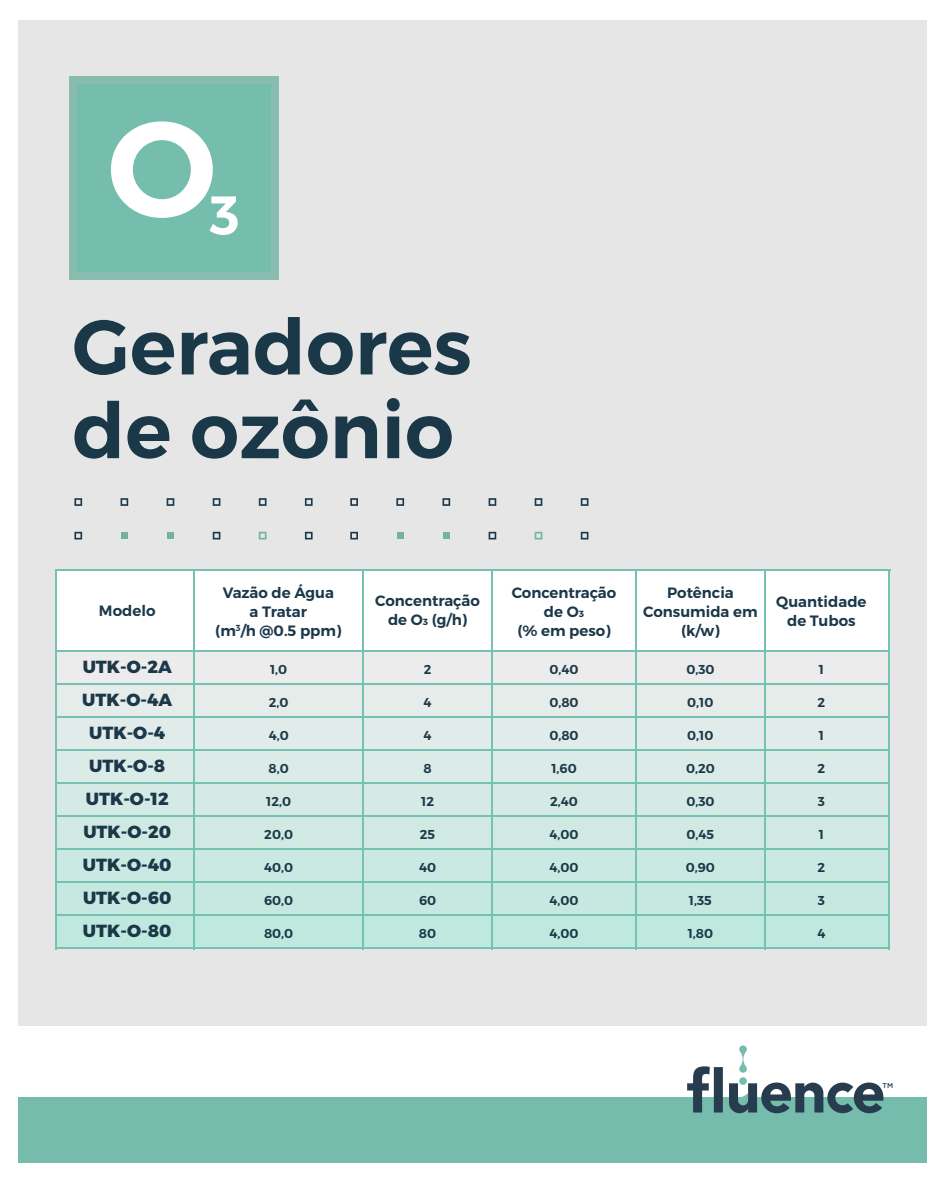
<style>
.page{position:relative;width:945px;height:1182px;background:#fff}
.page>*{position:absolute;margin:0;border:0;box-sizing:border-box;transform-origin:0 0}
.t1{font:600 77.35px/83.6px "Montserrat";color:#1b3849}
.t2{font:800 17.5px/33px "Montserrat";color:#1b3849;text-align:center}
.t3{font:600 14.96px/19px "Montserrat";color:#1b3849;text-align:center}
.t4{font:600 12.95px "Montserrat";color:#1b3849}
.t5{font:500 7px "Gotham";color:#273c4e}
</style>
<div class="page">
<div style="left:18px;top:21px;width:909px;height:1004px;background:#e6e6e6"></div>
<div style="left:18px;top:1097px;width:909px;height:65px;background:#75bcac"></div>
<svg style="left:687px;top:1045px;width:196px;height:68px"></svg>
<div style="left:55px;top:570px;width:833px;height:378px;background:#fff"></div>
<div style="left:57px;top:651px;width:833px;height:33px;background:#ececec"></div>
<div style="left:57px;top:684px;width:833px;height:33px;background:#e6ecea"></div>
<div style="left:57px;top:717px;width:833px;height:33px;background:#e1ebe9"></div>
<div style="left:57px;top:750px;width:833px;height:33px;background:#dbebe7"></div>
<div style="left:57px;top:782px;width:833px;height:34px;background:#d6eae5"></div>
<div style="left:57px;top:815px;width:833px;height:33px;background:#d0eae3"></div>
<div style="left:57px;top:848px;width:833px;height:33px;background:#cae9e2"></div>
<div style="left:57px;top:881px;width:833px;height:33px;background:#c5e9e0"></div>
<div style="left:57px;top:914px;width:833px;height:33px;background:#bfe8de"></div>
<hr style="left:55px;top:570px;width:2px;height:379px;background:#75c2b2">
<hr style="left:888px;top:570px;width:2px;height:379px;background:#75c2b2">
<hr style="left:57px;top:650px;width:833px;height:2px;background:#75c2b2">
<hr style="left:55px;top:569px;width:835px;height:2px;background:#75c2b2">
<hr style="left:57px;top:683px;width:833px;height:2px;background:#75c2b2">
<hr style="left:57px;top:716px;width:833px;height:2px;background:#75c2b2">
<hr style="left:57px;top:749px;width:833px;height:2px;background:#75c2b2">
<hr style="left:57px;top:782px;width:833px;height:2px;background:#75c2b2">
<hr style="left:57px;top:815px;width:833px;height:2px;background:#75c2b2">
<hr style="left:57px;top:848px;width:833px;height:2px;background:#75c2b2">
<hr style="left:57px;top:881px;width:833px;height:2px;background:#75c2b2">
<hr style="left:57px;top:914px;width:833px;height:2px;background:#75c2b2">
<hr style="left:57px;top:947px;width:833px;height:2px;background:#75c2b2">
<hr style="left:193px;top:570px;width:2px;height:379px;background:#75c2b2">
<hr style="left:362px;top:570px;width:2px;height:379px;background:#75c2b2">
<hr style="left:491px;top:570px;width:2px;height:379px;background:#75c2b2">
<hr style="left:635px;top:570px;width:2px;height:379px;background:#75c2b2">
<hr style="left:764px;top:570px;width:2px;height:379px;background:#75c2b2">
<svg style="left:121px;top:532px;width:6px;height:6px"></svg>
<svg style="left:167px;top:532px;width:6px;height:6px"></svg>
<svg style="left:259px;top:531px;width:8px;height:8px"></svg>
<svg style="left:74px;top:498px;width:8px;height:8px"></svg>
<svg style="left:121px;top:498px;width:7px;height:8px"></svg>
<svg style="left:167px;top:498px;width:7px;height:8px"></svg>
<svg style="left:213px;top:498px;width:7px;height:8px"></svg>
<svg style="left:259px;top:498px;width:8px;height:8px"></svg>
<svg style="left:305px;top:498px;width:8px;height:8px"></svg>
<svg style="left:74px;top:531px;width:8px;height:8px"></svg>
<svg style="left:213px;top:531px;width:7px;height:8px"></svg>
<svg style="left:305px;top:531px;width:8px;height:8px"></svg>
<svg style="left:397px;top:532px;width:6px;height:6px"></svg>
<svg style="left:443px;top:532px;width:6px;height:6px"></svg>
<svg style="left:535px;top:531px;width:7px;height:8px"></svg>
<svg style="left:350px;top:498px;width:8px;height:8px"></svg>
<svg style="left:396px;top:498px;width:8px;height:8px"></svg>
<svg style="left:443px;top:498px;width:7px;height:8px"></svg>
<svg style="left:489px;top:498px;width:7px;height:8px"></svg>
<svg style="left:535px;top:498px;width:7px;height:8px"></svg>
<svg style="left:581px;top:498px;width:7px;height:8px"></svg>
<svg style="left:350px;top:531px;width:8px;height:8px"></svg>
<svg style="left:489px;top:531px;width:7px;height:8px"></svg>
<svg style="left:581px;top:531px;width:7px;height:8px"></svg>
<div style="left:69px;top:77px;width:210px;height:203px;background:#88bcaf"></div>
<div style="left:77px;top:84px;width:194px;height:188px;background:#75bdad"></div>
<svg style="left:111px;top:121px;width:127px;height:114px"></svg>
<h1 class="t1" style="left:72px;top:306px;width:401px">Geradores de ozônio</h1>
<p class="t3" style="left:99px;top:601px;width:58px">Modelo</p>
<h2 class="t2" style="left:82px;top:650px;width:91px">UTK-O-2A<br>UTK-O-4A<br>UTK-O-4<br>UTK-O-8<br>UTK-O-12<br>UTK-O-20<br>UTK-O-40<br>UTK-O-60<br>UTK-O-80</h2>
<p class="t3" style="left:215px;top:583px;width:128px">Vazão de Água<br>a Tratar<br>(m<sup>3</sup>/h @0.5 ppm)</p>
<p class="t4" style="left:270px;top:661px;width:19px">1,0</p>
<p class="t4" style="left:269px;top:694px;width:21px">2,0</p>
<p class="t4" style="left:269px;top:727px;width:22px">4,0</p>
<p class="t4" style="left:269px;top:760px;width:22px">8,0</p>
<p class="t4" style="left:266px;top:793px;width:26px">12,0</p>
<p class="t4" style="left:264px;top:826px;width:30px">20,0</p>
<p class="t4" style="left:264px;top:859px;width:31px">40,0</p>
<p class="t4" style="left:264px;top:892px;width:31px">60,0</p>
<p class="t4" style="left:264px;top:924px;width:31px">80,0</p>
<p class="t3" style="left:375px;top:591px;width:106px">Concentração de O3 (g/h)</p>
<p class="t4" style="left:424px;top:661px;width:9px">2</p>
<p class="t4" style="left:424px;top:694px;width:10px">4</p>
<p class="t4" style="left:424px;top:727px;width:10px">4</p>
<p class="t4" style="left:423px;top:760px;width:10px">8</p>
<p class="t4" style="left:421px;top:793px;width:14px">12</p>
<p class="t4" style="left:420px;top:826px;width:17px">25</p>
<p class="t4" style="left:419px;top:858px;width:19px">40</p>
<p class="t4" style="left:419px;top:891px;width:19px">60</p>
<p class="t4" style="left:419px;top:924px;width:19px">80</p>
<p class="t3" style="left:512px;top:583px;width:106px">Concentração de O3<br>(% em peso)</p>
<p class="t4" style="left:549px;top:661px;width:31px">0,40</p>
<p class="t4" style="left:549px;top:694px;width:31px">0,80</p>
<p class="t4" style="left:549px;top:727px;width:31px">0,80</p>
<p class="t4" style="left:551px;top:760px;width:27px">1,60</p>
<p class="t4" style="left:550px;top:793px;width:29px">2,40</p>
<p class="t4" style="left:549px;top:826px;width:31px">4,00</p>
<p class="t4" style="left:549px;top:858px;width:31px">4,00</p>
<p class="t4" style="left:549px;top:891px;width:31px">4,00</p>
<p class="t4" style="left:549px;top:924px;width:31px">4,00</p>
<p class="t3" style="left:643px;top:583px;width:116px">Potência<br>Consumida em (k/w)</p>
<p class="t4" style="left:686px;top:661px;width:30px">0,30</p>
<p class="t4" style="left:687px;top:694px;width:28px">0,10</p>
<p class="t4" style="left:687px;top:727px;width:28px">0,10</p>
<p class="t4" style="left:686px;top:760px;width:30px">0,20</p>
<p class="t4" style="left:686px;top:793px;width:30px">0,30</p>
<p class="t4" style="left:687px;top:826px;width:29px">0,45</p>
<p class="t4" style="left:686px;top:858px;width:31px">0,90</p>
<p class="t4" style="left:689px;top:891px;width:24px">1,35</p>
<p class="t4" style="left:688px;top:924px;width:27px">1,80</p>
<p class="t3" style="left:776px;top:592px;width:92px">Quantidade de Tubos</p>
<p class="t4" style="left:819px;top:661px;width:7px">1</p>
<p class="t4" style="left:818px;top:694px;width:9px">2</p>
<p class="t4" style="left:819px;top:727px;width:7px">1</p>
<p class="t4" style="left:818px;top:760px;width:9px">2</p>
<p class="t4" style="left:818px;top:793px;width:6px">3</p>
<p class="t4" style="left:819px;top:826px;width:7px">1</p>
<p class="t4" style="left:818px;top:858px;width:9px">2</p>
<p class="t4" style="left:818px;top:891px;width:6px">3</p>
<p class="t4" style="left:817px;top:924px;width:10px">4</p>
<p class="t5" style="left:883px;top:1080px;width:12px">TM</p>
</div>
